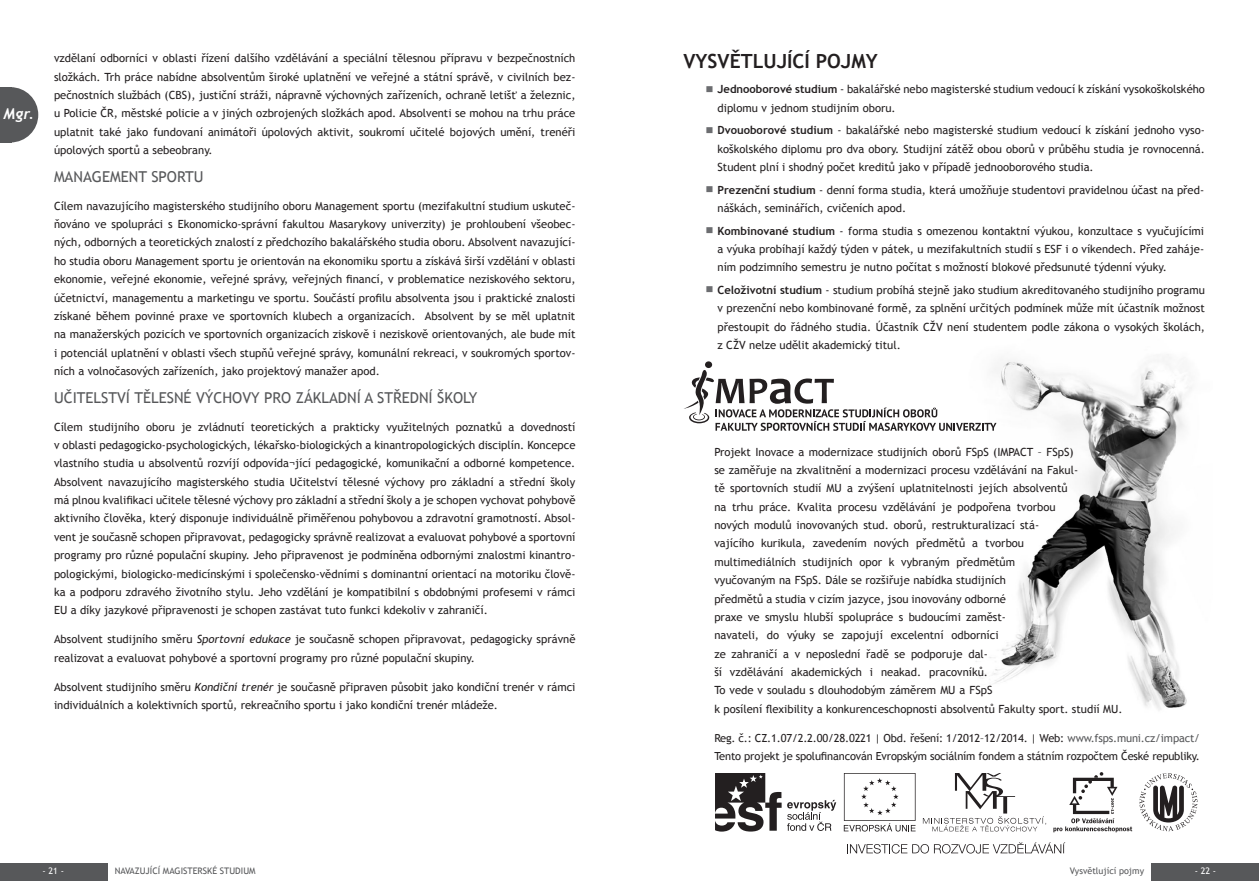
<style>
.page{position:relative;width:1259px;height:893px;background:#fff}
.page>*{position:absolute;margin:0;border:0;box-sizing:border-box;transform-origin:0 0}
.Nadpis_1{font:700 19.5px "Trebuchet MS";color:#231f20}
.Nadpis_3{font:15px "Trebuchet MS";color:#57585a}
.t1{font:italic 700 15px "Trebuchet";color:#fff}
.odstavec{font:11.25px/18.3px "Trebuchet MS";color:#231f20}
.Reklama_impact{font:11.25px/18.3px "Trebuchet MS";color:#231f20}
.Reklama_impact-2{font:11.1px/18.3px "Trebuchet MS";letter-spacing:-.015em;color:#231f20}
.t2{font:9px "Trebuchet MS";color:#57585a}
.t3{font:9px "Trebuchet MS";color:#fff}
.s1{font-style:italic}
.s2{font-weight:700;font-size:27px;color:#6c6d70}
.s3{font-weight:700}
.s4{color:#57585a}
</style>
<div class="page">
<svg style="left:0;top:87px;width:38px;height:55px;background:#6f7072"></svg>
<img style="left:843px;top:358px;width:349px;height:431px">
<div style="left:705px;top:361px;width:7px;height:7px;background:#231f20;border-radius:50%"></div>
<svg style="left:684px;top:367px;width:312px;height:64px"></svg>
<svg style="left:1053px;top:772px;width:79px;height:60px"></svg>
<svg style="left:1139px;top:773px;width:58px;height:58px"></svg>
<svg style="left:923px;top:773px;width:123px;height:58px"></svg>
<svg style="left:787px;top:800px;width:49px;height:31px"></svg>
<svg style="left:715px;top:773px;width:66px;height:59px"></svg>
<svg style="left:847px;top:842px;width:218px;height:11px"></svg>
<svg style="left:844px;top:773px;width:71px;height:58px"></svg>
<div style="left:1151px;top:863px;width:108px;height:17px;background:#57585a"></div>
<div style="left:0;top:863px;width:108px;height:17px;background:#57585a"></div>
<h2 class="t1" style="left:4px;top:105px;width:32px">Mgr.</h2>
<p class="odstavec" style="left:54px;top:49px;width:523px;text-align:justify">vzdělaní odborníci v oblasti řízení dalšího vzdělávání a speciální tělesnou přípravu v bezpečnostních složkách. Trh práce nabídne absolventům široké uplatnění ve veřejné a státní správě, v civilních bez&shy;pečnostních službách (CBS), justiční stráži, nápravně výchovných zařízeních, ochraně letišť a železnic, u Policie ČR, městské policie a v jiných ozbrojených složkách apod. Absolventi se mohou na trhu práce uplatnit také jako fundovaní animátoři úpolových aktivit, soukromí učitelé bojových umění, trenéři úpolových sportů a sebeobrany.</p>
<p class="Nadpis_3" style="left:54px;top:168px;width:151px">MANAGEMENT SPORTU</p>
<p class="odstavec" style="left:54px;top:197px;width:523px;text-align:justify">Cílem navazujícího magisterského studijního oboru Management sportu (mezifakultní studium uskuteč&shy;ňováno ve spolupráci s Ekonomicko-správní fakultou Masarykovy univerzity) je prohloubení všeobec&shy;ných, odborných a teoretických znalostí z předchozího bakalářského studia oboru. Absolvent navazující&shy;ho studia oboru Management sportu je orientován na ekonomiku sportu a získává širší vzdělání v oblasti ekonomie, veřejné ekonomie, veřejné správy, veřejných financí, v problematice neziskového sektoru, účetnictví, managementu a marketingu ve sportu. Součástí profilu absolventa jsou i praktické znalosti získané během povinné praxe ve sportovních klubech a organizacích. Absolvent by se měl uplatnit na manažerských pozicích ve sportovních organizacích ziskově i neziskově orientovaných, ale bude mít i potenciál uplatnění v oblasti všech stupňů veřejné správy, komunální rekreaci, v soukromých sportov&shy;ních a volnočasových zařízeních, jako projektový manažer apod.</p>
<p class="Nadpis_3" style="left:54px;top:388px;width:425px">UČITELSTVÍ TĚLESNÉ VÝCHOVY PRO ZÁKLADNÍ A STŘEDNÍ ŠKOLY</p>
<p class="odstavec" style="left:54px;top:418px;width:523px">Cílem studijního oboru je zvládnutí teoretických a prakticky využitelných poznatků a dovedností v oblasti pedagogicko-psychologických, lékařsko-biologických a kinantropologických disciplín. Koncepce vlastního studia u absolventů rozvíjí odpovída¬jící pedagogické, komunikační a odborné kompetence.<br>Absolvent navazujícího magisterského studia Učitelství tělesné výchovy pro základní a střední školy má plnou kvalifikaci učitele tělesné výchovy pro základní a střední školy a je schopen vychovat pohybově aktivního člověka, který disponuje individuálně přiměřenou pohybovou a zdravotní gramotností. Absol&shy;vent je současně schopen připravovat, pedagogicky správně realizovat a evaluovat pohybové a sportovní programy pro různé populační skupiny. Jeho připravenost je podmíněna odbornými znalostmi kinantro&shy;pologickými, biologicko-medicínskými i společensko-vědními s dominantní orientací na motoriku člově&shy;ka a podporu zdravého životního stylu. Jeho vzdělání je kompatibilní s obdobnými profesemi v rámci EU a díky jazykové připravenosti je schopen zastávat tuto funkci kdekoliv v zahraničí.</p>
<p class="odstavec" style="left:54px;top:630px;width:523px">Absolvent studijního směru <span class="s1">Sportovní edukace</span> je současně schopen připravovat, pedagogicky správně realizovat a evaluovat pohybové a sportovní programy pro různé populační skupiny.</p>
<p class="odstavec" style="left:54px;top:678px;width:523px">Absolvent studijního směru <span class="s1">Kondiční trenér</span> je současně připraven působit jako kondiční trenér v rámci individuálních a kolektivních sportů, rekreačního sportu i jako kondiční trenér mládeže.</p>
<p class="Nadpis_1" style="left:683px;top:49px;width:196px">VYSVĚTLUJÍCÍ POJMY</p>
<p class="odstavec" style="left:717px;top:80px;width:489px;text-indent:-13px"><span class="s2">▪</span> <span class="s3">Jednooborové studium</span> - bakalářské nebo magisterské studium vedoucí k získání vysokoškolského diplomu v jednom studijním oboru.</p>
<p class="odstavec" style="left:717px;top:121px;width:489px;text-indent:-13px"><span class="s2">▪</span> <span class="s3">Dvouoborové studium</span> - bakalářské nebo magisterské studium vedoucí k získání jednoho vyso&shy;koškolského diplomu pro dva obory. Studijní zátěž obou oborů v průběhu studia je rovnocenná.<br>Student plní i shodný počet kreditů jako v případě jednooborového studia.</p>
<p class="odstavec" style="left:717px;top:181px;width:488px;text-indent:-13px"><span class="s2">▪</span> <span class="s3">Prezenční studium</span> - denní forma studia, která umožňuje studentovi pravidelnou účast na před&shy;náškách, seminářích, cvičeních apod.</p>
<p class="odstavec" style="left:717px;top:222px;width:488px;text-align:justify;text-indent:-13px"><span class="s2">▪</span> <span class="s3">Kombinované studium</span> - forma studia s omezenou kontaktní výukou, konzultace s vyučujícími a výuka probíhají každý týden v pátek, u mezifakultních studií s ESF i o víkendech. Před zaháje&shy;ním podzimního semestru je nutno počítat s možností blokové předsunuté týdenní výuky.</p>
<p class="odstavec" style="left:717px;top:281px;width:489px;text-align:justify;text-indent:-13px"><span class="s2">▪</span> <span class="s3">Celoživotní studium</span> - studium probíhá stejně jako studium akreditovaného studijního programu v prezenční nebo kombinované formě, za splnění určitých podmínek může mít účastník možnost přestoupit do řádného studia. Účastník CŽV není studentem podle zákona o vysokých školách, z CŽV nelze udělit akademický titul.</p>
<p class="Reklama_impact" style="left:714px;top:442px;width:407px">Projekt Inovace a modernizace studijních oborů FSpS (IMPACT – FSpS)<br>se zaměřuje na zkvalitnění a modernizaci procesu vzdělávání na Fakul-<br>tě sportovních studií MU a zvýšení uplatnitelnosti jejích absolventů<br>na trhu práce. Kvalita procesu vzdělávání je podpořena tvorbou<br>nových modulů inovovaných stud. oborů, restrukturalizací stá-<br>vajícího kurikula, zavedením nových předmětů a tvorbou<br>multimediálních studijních opor k vybraným předmětům<br>vyučovaným na FSpS. Dále se rozšiřuje nabídka studijních<br>předmětů a studia v cizím jazyce, jsou inovovány odborné<br>praxe ve smyslu hlubší spolupráce s budoucími zaměst-<br>navateli, do výuky se zapojují excelentní odborníci<br>ze zahraničí a v neposlední řadě se podporuje dal-<br>ší vzdělávání akademických i neakad. pracovníků.<br>To vede v souladu s dlouhodobým záměrem MU a FSpS<br>k posílení flexibility a konkurenceschopnosti absolventů Fakulty sport. studií MU.</p>
<p class="Reklama_impact-2" style="left:714px;top:729px;width:487px">Reg. č. : CZ. 1.07/2.2.00/28.0221 | Obd. řešení: 1/2012–12/2014. | Web: <span class="s4">www.fsps. muni.cz/impact/<br></span>Tento projekt je spolufinancován Evropským sociálním fondem a státním rozpočtem České republiky.</p>
<p class="t3" style="left:43px;top:866px;width:23px">- 21 -</p>
<p class="t2" style="left:115px;top:866px;width:142px">NAVAZUJÍCÍ MAGISTERSKÉ STUDIUM</p>
<p class="t2" style="left:1070px;top:866px;width:76px">Vysvětlující pojmy</p>
<p class="t3" style="left:1194px;top:866px;width:23px">- 22 -</p>
</div>
